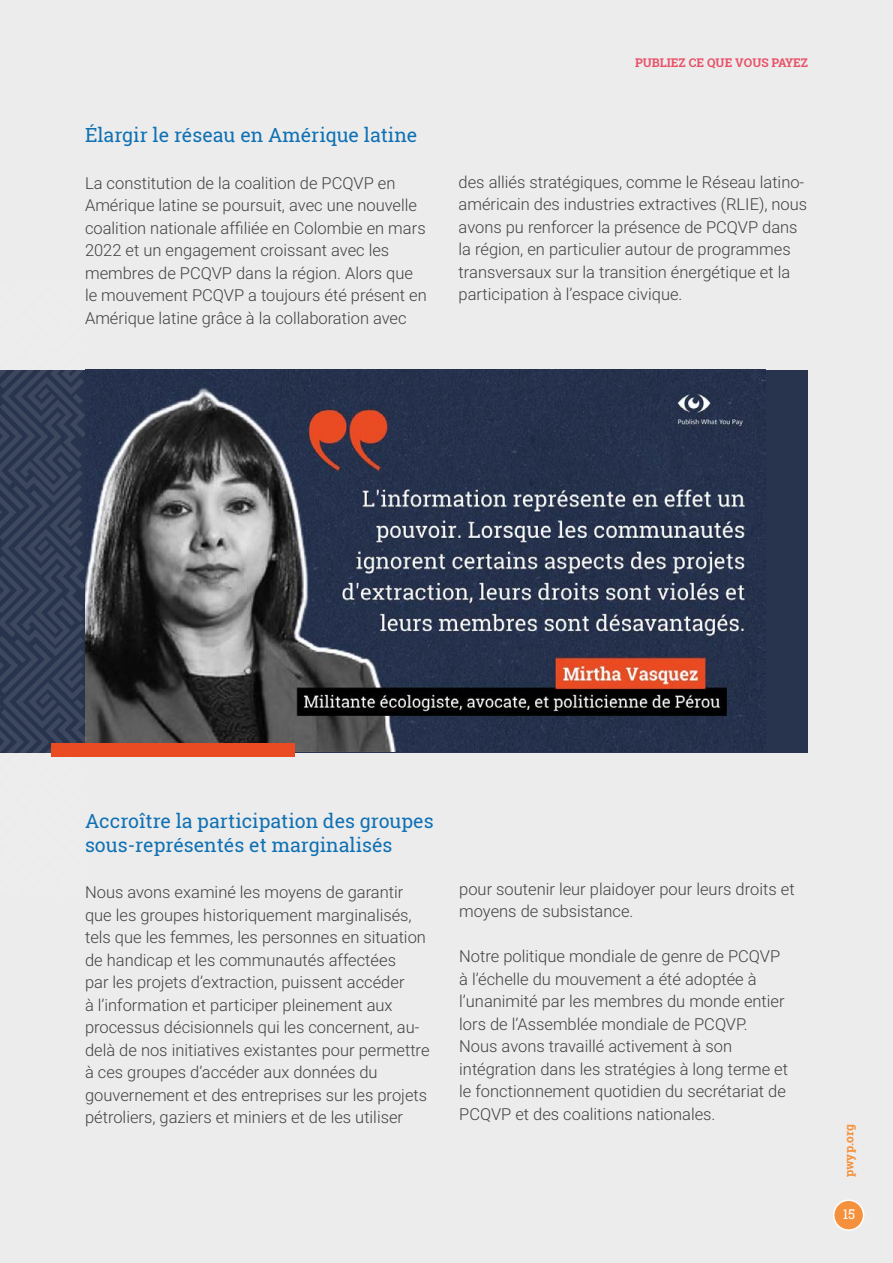
<style>
.page{position:relative;width:893px;height:1263px;background:#ececec}
.page>*{position:absolute;margin:0;border:0;box-sizing:border-box;transform-origin:0 0}
.t1{font:19.5px/24px "Roboto Slab";color:#0f71b4}
.t2{font:300 16.5px/22.5px "Roboto";color:#414042}
.t3{font:13.5px "Roboto Slab";color:#fff}
.t4{font:700 12px "Roboto Slab";color:#e85269}
.t5{font:700 12px "Roboto Slab";color:#f5923c}
</style>
<div class="page">
<div style="left:834px;top:1200px;width:30px;height:30px;background:#f5913d;border-radius:50%"></div>
<div style="left:833px;top:1199px;width:31px;height:32px;border:2px solid #fff;border-radius:50%"></div>
<div style="left:0;top:370px;width:807px;height:382px;background:#28344d"></div>
<img style="left:87px;top:370px;width:678px;height:382px">
<svg style="left:0;top:369px;width:87px;height:384px"></svg>
<div style="left:51px;top:743px;width:243px;height:14px;background:#eb4b23"></div>
<p class="t4" style="left:635px;top:55px;width:175px">PUBLIEZ CE QUE VOUS PAYEZ</p>
<p class="t1" style="left:85px;top:123px;width:334px">Élargir le réseau en Amérique latine</p>
<p class="t2" style="left:85px;top:171px;width:343px">La constitution de la coalition de PCQVP en Amérique latine se poursuit, avec une nouvelle coalition nationale affiliée en Colombie en mars 2022 et un engagement croissant avec les membres de PCQVP dans la région. Alors que le mouvement PCQVP a toujours été présent en Amérique latine grâce à la collaboration avec</p>
<p class="t2" style="left:459px;top:170px;width:350px">des alliés stratégiques, comme le Réseau latino&shy;américain des industries extractives (RLIE), nous avons pu renforcer la présence de PCQVP dans la région, en particulier autour de programmes transversaux sur la transition énergétique et la participation à l’espace civique.</p>
<p class="t1" style="left:85px;top:808px;width:350px">Accroître la participation des groupes sous-représentés et marginalisés</p>
<p class="t2" style="left:85px;top:880px;width:346px">Nous avons examiné les moyens de garantir que les groupes historiquement marginalisés, tels que les femmes, les personnes en situation de handicap et les communautés affectées<br>par les projets d’extraction, puissent accéder<br>à l’information et participer pleinement aux processus décisionnels qui les concernent, au&shy;delà de nos initiatives existantes pour permettre à ces groupes d’accéder aux données du gouvernement et des entreprises sur les projets pétroliers, gaziers et miniers et de les utiliser</p>
<p class="t2" style="left:459px;top:877px;width:337px">pour soutenir leur plaidoyer pour leurs droits et moyens de subsistance.</p>
<p class="t2" style="left:459px;top:944px;width:330px">Notre politique mondiale de genre de PCQVP à l’échelle du mouvement a été adoptée à l’unanimité par les membres du monde entier lors de l’Assemblée mondiale de PCQVP.<br>Nous avons travaillé activement à son intégration dans les stratégies à long terme et le fonctionnement quotidien du secrétariat de PCQVP et des coalitions nationales.</p>
<p class="t5" style="left:841px;top:1177px;width:54px;rotate:-90deg">pwyp.org</p>
<p class="t3" style="left:843px;top:1204px;width:14px">15</p>
</div>
